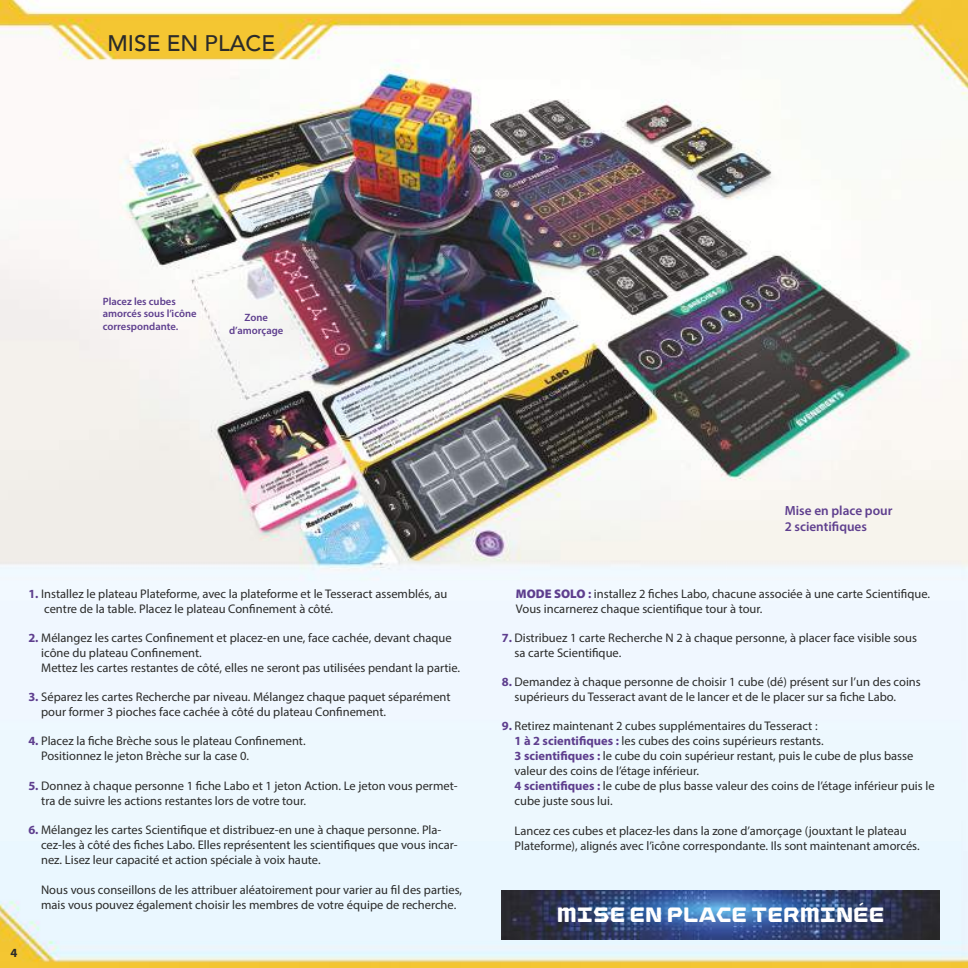
<style>
.page{position:relative;width:968px;height:968px;background:#fff}
.page>*{position:absolute;margin:0;border:0;box-sizing:border-box;transform-origin:0 0}
.t1{font:500 22.5px "Avenir";color:#2b2b2a}
.t2{font:800 21.5px "Hexaframe CF";color:#fff}
.t3{font:600 13.25px/15.6px "Myriad Pro";color:#5e3e8e}
.t4{font:12.5px/15px "Myriad Pro";color:#2b2b2a}
.t5{font:700 12.5px "Myriad Pro";color:#2b2b2a}
.t6{font:600 10.62px/12.5px "Myriad Pro";color:#5e3e8e}
.s1{font-weight:700;color:#5e3e8e}
.s2{font-weight:900;color:#5e3e8e}
</style>
<div class="page">
<img style="left:0;top:0;width:967px;height:967px">
<img style="left:501px;top:890px;width:438px;height:49px">
<h1 class="t1" style="left:107px;top:23px;width:169px">MISE EN PLACE</h1>
<p class="t6" style="left:103px;top:294px;width:95px">Placez les cubes amorcés sous l’icône correspondante.</p>
<p class="t6" style="left:229px;top:311px;width:56px;text-align:center">Zone d’amorçage</p>
<p class="t4" style="left:44px;top:585px;width:404px;text-indent:-16px"><span class="s1">1.</span> Installez le plateau Plateforme, avec la plateforme et le Tesseract assemblés, au centre de la table. Placez le plateau Confinement à côté.</p>
<p class="t4" style="left:41px;top:630px;width:420px;text-indent:-13px"><span class="s1">2.</span> Mélangez les cartes Confinement et placez-en une, face cachée, devant chaque icône du plateau Confinement.<br>Mettez les cartes restantes de côté, elles ne seront pas utilisées pendant la partie.</p>
<p class="t4" style="left:41px;top:689px;width:411px;text-indent:-13px"><span class="s1">3.</span> Séparez les cartes Recherche par niveau. Mélangez chaque paquet séparément pour former 3 pioches face cachée à côté du plateau Confinement.</p>
<p class="t4" style="left:41px;top:733px;width:266px;text-indent:-13px"><span class="s1">4.</span> Placez la fiche Brèche sous le plateau Confinement.<br>Positionnez le jeton Brèche sur la case 0.</p>
<p class="t4" style="left:41px;top:777px;width:418px;text-indent:-13px"><span class="s1">5.</span> Donnez à chaque personne 1 fiche Labo et 1 jeton Action. Le jeton vous permet&shy;tra de suivre les actions restantes lors de votre tour.</p>
<p class="t4" style="left:41px;top:821px;width:418px;text-indent:-13px"><span class="s1">6.</span> Mélangez les cartes Scientifique et distribuez-en une à chaque personne. Pla&shy;cez-les à côté des fiches Labo. Elles représentent les scientifiques que vous incar&shy;nez. Lisez leur capacité et action spéciale à voix haute.</p>
<p class="t4" style="left:41px;top:881px;width:422px">Nous vous conseillons de les attribuer aléatoirement pour varier au fil des parties, mais vous pouvez également choisir les membres de votre équipe de recherche.</p>
<p class="t5" style="left:11px;top:944px;width:8px">4</p>
<p class="t3" style="left:784px;top:502px;width:109px">Mise en place pour<br>2 scientifiques</p>
<p class="t4" style="left:516px;top:585px;width:415px"><span class="s2">MODE SOLO</span> <span class="s1">:</span> installez 2 fiches Labo, chacune associée à une carte Scientifique.<br>Vous incarnerez chaque scientifique tour à tour.</p>
<p class="t4" style="left:514px;top:630px;width:404px;text-indent:-13px"><span class="s1">7.</span> Distribuez 1 carte Recherche N 2 à chaque personne, à placer face visible sous sa carte Scientifique.</p>
<p class="t4" style="left:514px;top:674px;width:408px;text-indent:-13px"><span class="s1">8.</span> Demandez à chaque personne de choisir 1 cube (dé) présent sur l’un des coins supérieurs du Tesseract avant de le lancer et de le placer sur sa fiche Labo.</p>
<p class="t4" style="left:514px;top:718px;width:421px;text-indent:-13px"><span class="s1">9.</span> Retirez maintenant 2 cubes supplémentaires du Tesseract :<br><span class="s1">1 à 2 scientifiques :</span> les cubes des coins supérieurs restants.<br><span class="s1">3 scientifiques :</span> le cube du coin supérieur restant, puis le cube de plus basse valeur des coins de l’étage inférieur.<br><span class="s1">4 scientifiques :</span> le cube de plus basse valeur des coins de l’étage inférieur puis le cube juste sous lui.</p>
<p class="t4" style="left:514px;top:823px;width:406px">Lancez ces cubes et placez-les dans la zone d’amorçage (jouxtant le plateau<br>Plateforme), alignés avec l’icône correspondante. Ils sont maintenant amorcés.</p>
<h2 class="t2" style="left:556px;top:901px;width:329px">MISE EN PLACE TERMINÉE</h2>
</div>
